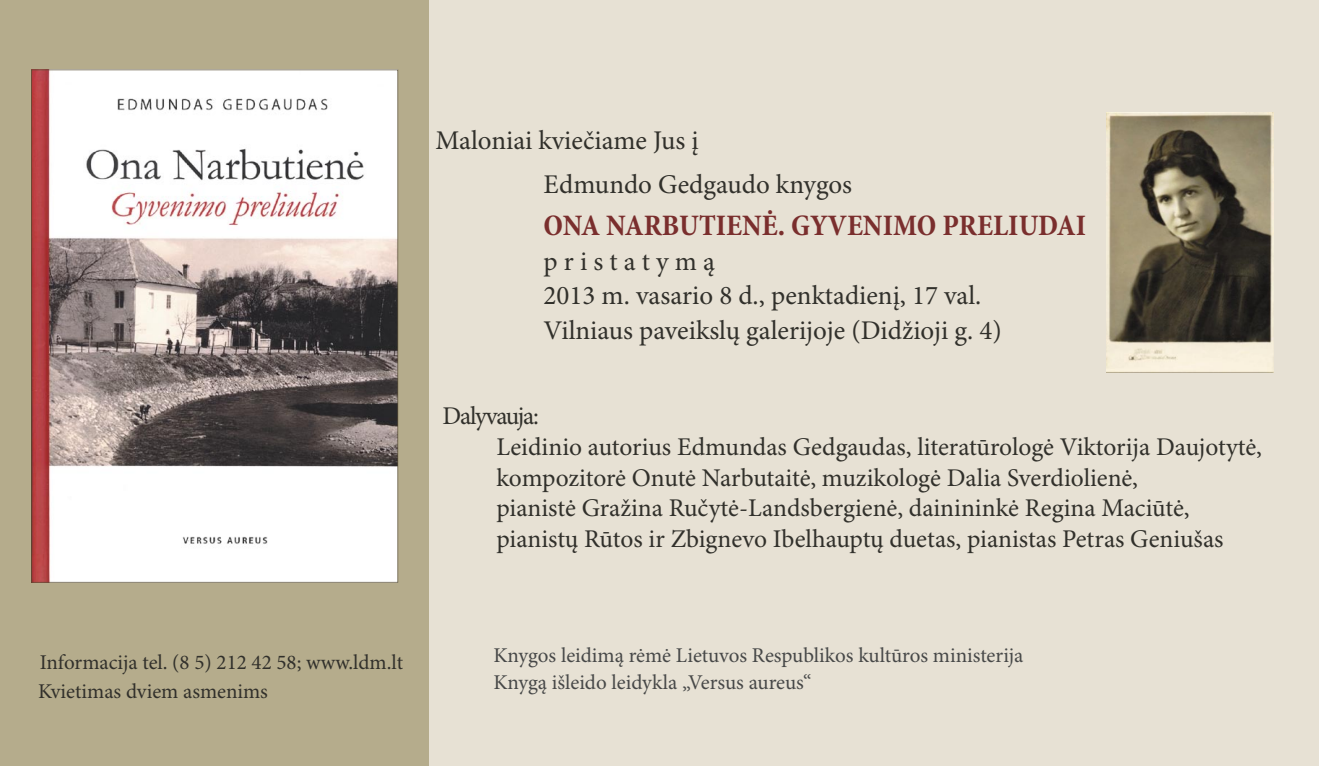
<style>
.page{position:relative;width:1319px;height:766px;background:#fff}
.page>*{position:absolute;margin:0;border:0;box-sizing:border-box;transform-origin:0 0}
.t1{font:700 condensed 30px "Minion Pro";color:#7a2e2d}
.t2{font:27px/34.5px "Minion Pro";color:#31302b}
.t3{font:25.5px/30.6px "Minion Pro";letter-spacing:-.005em;color:#31302b}
.t4{font:21px/27.3px "Minion Pro";color:#474848}
.t5{font:21px/28.7px "Minion Pro";color:#31302b}
</style>
<div class="page">
<div style="left:0;top:0;width:429px;height:765px;background:#b5ac8c"></div>
<div style="left:429px;top:0;width:889px;height:765px;background:#e7e1d4"></div>
<svg style="left:31px;top:69px;width:367px;height:513px;background:#c3b8b7"></svg>
<img style="left:1106px;top:112px;width:167px;height:260px">
<p class="t2" style="left:543px;top:120px;width:310px;line-height:43px;text-indent:-108px">Maloniai kviečiame Jus į<br>Edmundo Gedgaudo knygos</p>
<p class="t1" style="left:543px;top:205px;width:544px">ONA NARBUTIENĖ. GYVENIMO PRELIUDAI</p>
<p class="t2" style="left:543px;top:245px;width:459px">p r i s t a t y m ą<br>2013 m. vasario 8 d., penktadienį, 17 val.<br>Vilniaus paveikslų galerijoje (Didžioji g. 4)</p>
<p class="t3" style="left:496px;top:401px;width:766px;text-indent:-54px">Dalyvauja:<br>Leidinio autorius Edmundas Gedgaudas, literatūrologė Viktorija Daujotytė, kompozitorė Onutė Narbutaitė, muzikologė Dalia Sverdiolienė,<br>pianistė Gražina Ručytė-Landsbergienė, dainininkė Regina Maciūtė, pianistų Rūtos ir Zbignevo Ibelhauptų duetas, pianistas Petras Geniušas</p>
<p class="t5" style="left:38px;top:648px;width:366px">Informacija tel. (8 5) 212 42 58; www.ldm.lt<br>Kvietimas dviem asmenims</p>
<p class="t4" style="left:493px;top:642px;width:531px">Knygos leidimą rėmė Lietuvos Respublikos kultūros ministerija<br>Knygą išleido leidykla „Versus aureus“</p>
</div>
